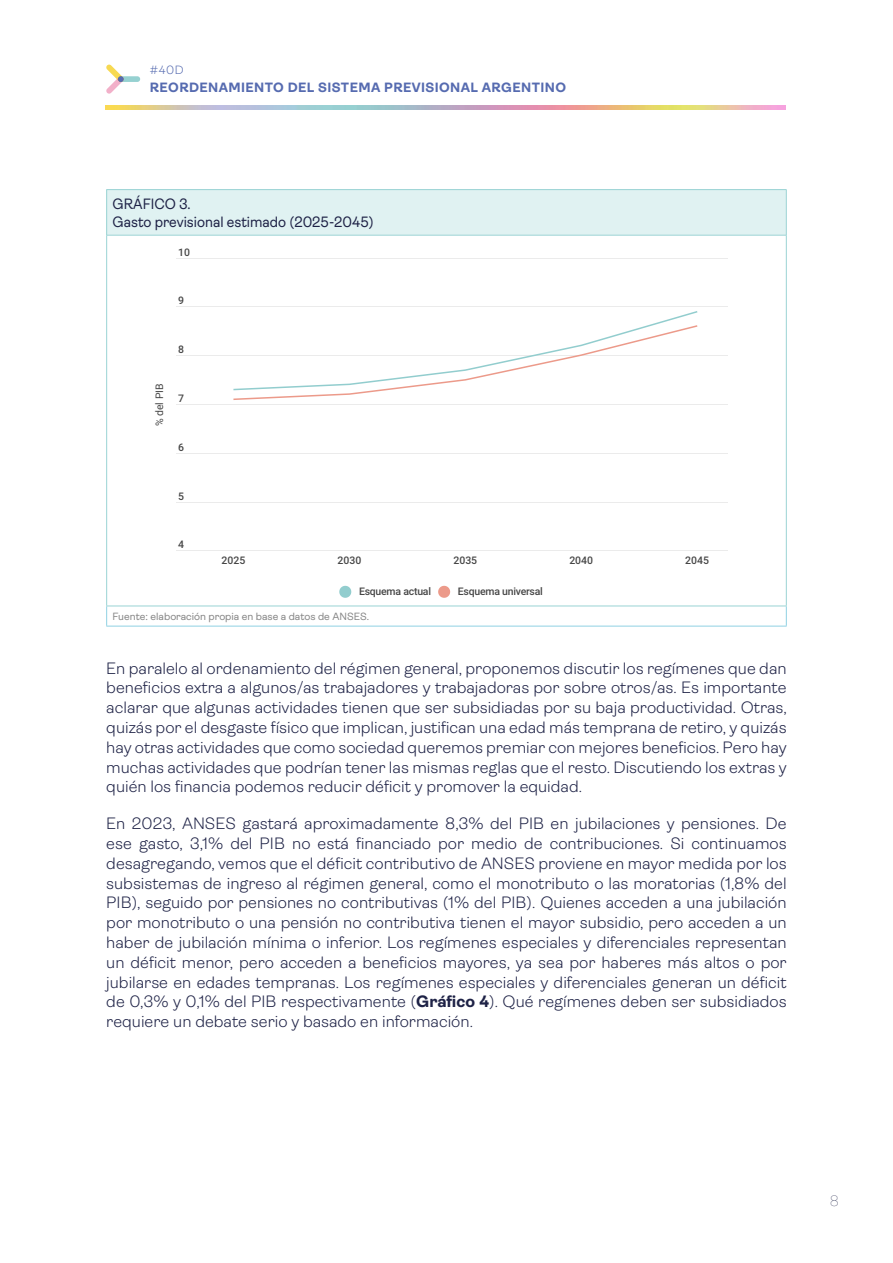
<style>
.page{position:relative;width:893px;height:1263px;background:#fff}
.page>*{position:absolute;margin:0;border:0;box-sizing:border-box;transform-origin:0 0}
.t1{font:300 16.5px/19.8px "Ambit";color:#1e2246;text-align:justify}
.t2{font:15px/18px "Ambit";color:#1e2246;scale:.94 1}
.t3{font:100 15px "Ambit";color:#1e2246}
.t4{font:700 13.5px "Ambit";letter-spacing:.03em;color:#566bb0}
.t5{font:300 12px "Ambit";color:#566bb0}
.t6{font:500 10.5px "Roboto";letter-spacing:-.02em;color:#464646}
.t7{font:10.5px "Ambit";color:#878787}
.t8{font:10.5px "Roboto";color:#464646}
.s1{font-weight:700}
</style>
<div class="page">
<img style="left:105px;top:105px;width:681px;height:5px">
<svg style="left:106px;top:65px;width:34px;height:29px"></svg>
<div style="left:107px;top:190px;width:679px;height:45px;background:#e0f2f2"></div>
<svg style="left:106px;top:607px;width:1px;height:19px"></svg>
<svg style="left:786px;top:607px;width:1px;height:19px"></svg>
<hr style="left:106px;top:626px;width:681px;height:1px;background:#8fd1e3">
<hr style="left:107px;top:235px;width:679px;height:1px;background:#9ad3d4">
<hr style="left:106px;top:189px;width:681px;height:1px;background:#9ad3d4">
<hr style="left:106px;top:606px;width:681px;height:1px;background:#9ad3d4">
<hr style="left:106px;top:190px;width:1px;height:45px;background:#9ad3d4">
<hr style="left:786px;top:190px;width:1px;height:45px;background:#9ad3d4">
<hr style="left:106px;top:235px;width:1px;height:371px;background:#9ad3d4">
<hr style="left:786px;top:235px;width:1px;height:371px;background:#9ad3d4">
<hr style="left:176px;top:551px;width:552px;height:1px;background:#ebebeb">
<hr style="left:176px;top:502px;width:552px;height:1px;background:#ebebeb">
<hr style="left:176px;top:453px;width:552px;height:1px;background:#ebebeb">
<hr style="left:176px;top:405px;width:552px;height:1px;background:#ebebeb">
<hr style="left:176px;top:355px;width:552px;height:1px;background:#ebebeb">
<hr style="left:176px;top:306px;width:552px;height:1px;background:#ebebeb">
<hr style="left:176px;top:258px;width:552px;height:1px;background:#ebebeb">
<svg style="left:233px;top:311px;width:464px;height:89px"></svg>
<svg style="left:339px;top:586px;width:12px;height:12px"></svg>
<svg style="left:438px;top:586px;width:12px;height:12px"></svg>
<p class="t5" style="left:150px;top:63px;width:35px">#40D</p>
<p class="t4" style="left:150px;top:80px;width:418px">REORDENAMIENTO DEL SISTEMA PREVISIONAL ARGENTINO</p>
<p class="t2" style="left:112px;top:195px;width:280px">GRÁFICO 3.<br>Gasto previsional estimado (2025-2045)</p>
<p class="t6" style="left:178px;top:244px;width:13px">10</p>
<p class="t6" style="left:178px;top:293px;width:7px">9</p>
<p class="t8" style="left:152px;top:426px;width:44px;rotate:-90deg">% del PIB</p>
<p class="t6" style="left:178px;top:342px;width:7px">8</p>
<p class="t6" style="left:178px;top:391px;width:7px">7</p>
<p class="t6" style="left:178px;top:440px;width:7px">6</p>
<p class="t6" style="left:178px;top:489px;width:7px">5</p>
<p class="t6" style="left:178px;top:537px;width:7px">4</p>
<p class="t6" style="left:222px;top:553px;width:25px">2025</p>
<p class="t6" style="left:337px;top:553px;width:25px">2030</p>
<p class="t6" style="left:453px;top:553px;width:25px">2035</p>
<p class="t6" style="left:569px;top:553px;width:25px">2040</p>
<p class="t6" style="left:685px;top:553px;width:25px">2045</p>
<p class="t6" style="left:359px;top:584px;width:74px">Esquema actual</p>
<p class="t6" style="left:458px;top:584px;width:87px">Esquema universal</p>
<p class="t7" style="left:112px;top:610px;width:258px">Fuente: elaboración propia en base a datos de ANSES.</p>
<p class="t1" style="left:106px;top:658px;width:682px">En paralelo al ordenamiento del régimen general, proponemos discutir los regímenes que dan beneficios extra a algunos/as trabajadores y trabajadoras por sobre otros/as. Es importante aclarar que algunas actividades tienen que ser subsidiadas por su baja productividad. Otras, quizás por el desgaste físico que implican, justifican una edad más temprana de retiro, y quizás hay otras actividades que como sociedad queremos premiar con mejores beneficios. Pero hay muchas actividades que podrían tener las mismas reglas que el resto. Discutiendo los extras y quién los financia podemos reducir déficit y promover la equidad.</p>
<p class="t1" style="left:106px;top:814px;width:682px">En 2023, ANSES gastará aproximadamente 8,3% del PIB en jubilaciones y pensiones. De ese gasto, 3,1% del PIB no está financiado por medio de contribuciones. Si continuamos desagregando, vemos que el déficit contributivo de ANSES proviene en mayor medida por los subsistemas de ingreso al régimen general, como el monotributo o las moratorias (1,8% del PIB), seguido por pensiones no contributivas (1% del PIB). Quienes acceden a una jubilación por monotributo o una pensión no contributiva tienen el mayor subsidio, pero acceden a un haber de jubilación mínima o inferior. Los regímenes especiales y diferenciales representan un déficit menor, pero acceden a beneficios mayores, ya sea por haberes más altos o por jubilarse en edades tempranas. Los regímenes especiales y diferenciales generan un déficit de 0,3% y 0,1% del PIB respectivamente (<span class="s1">Gráfico 4</span>). Qué regímenes deben ser subsidiados requiere un debate serio y basado en información.</p>
<p class="t3" style="left:830px;top:1193px;width:11px">8</p>
</div>
